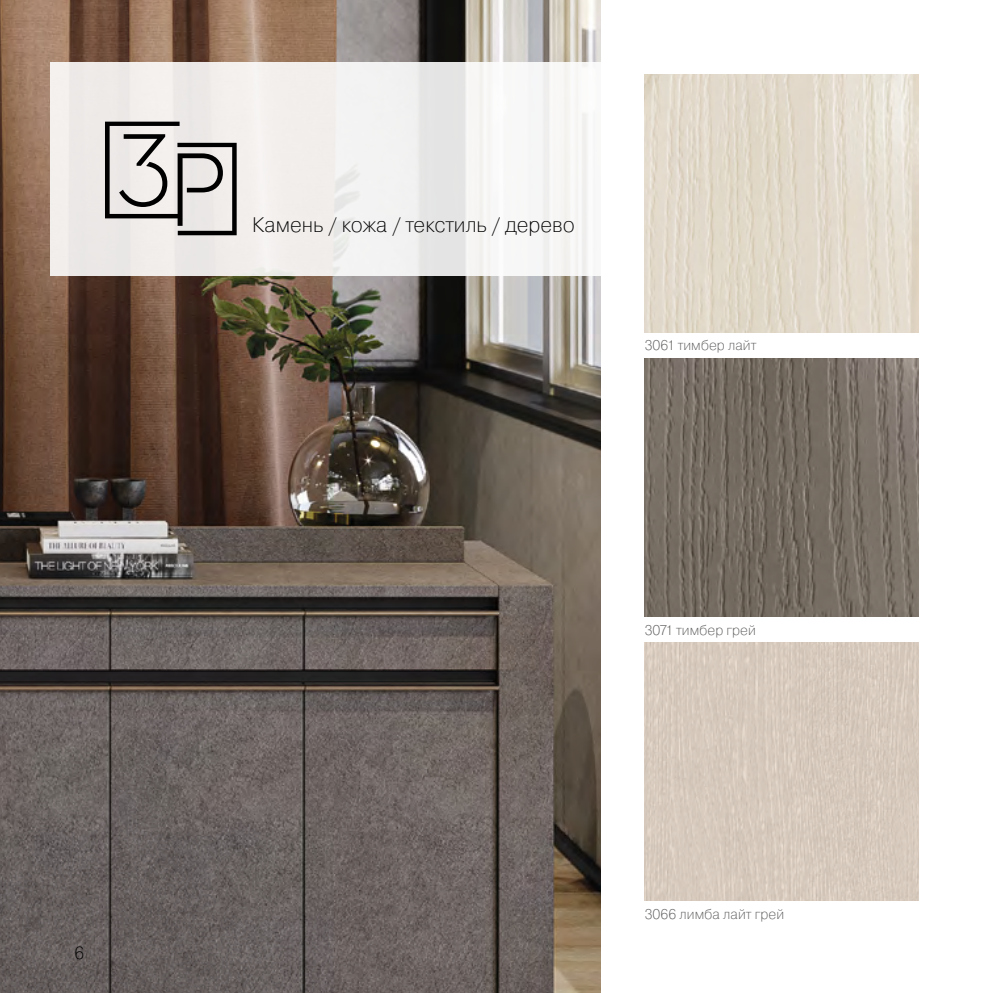
<style>
.page{position:relative;width:993px;height:993px;background:#fff}
.page>*{position:absolute;margin:0;border:0;box-sizing:border-box;transform-origin:0 0}
.t1{font:200 21px "Pragmatica";color:#000}
.t2{font:200 17.5px "Pragmatica";color:#000}
.t3{font:200 14px "Pragmatica";color:#575756}
</style>
<div class="page">
<img style="left:0;top:0;width:600px;height:992px">
<div style="left:50px;top:62px;width:550px;height:213px;background:linear-gradient(to bottom,#f2f0ef,#f0eeed)"></div>
<img style="left:644px;top:358px;width:274px;height:258px">
<img style="left:644px;top:642px;width:274px;height:258px">
<img style="left:644px;top:74px;width:274px;height:258px">
<svg style="left:105px;top:122px;width:131px;height:113px;background:#b6b4b2"></svg>
<p class="t2" style="left:74px;top:941px;width:11px">6</p>
<h1 class="t1" style="left:252px;top:212px;width:324px">Камень / кожа / текстиль / дерево</h1>
<p class="t3" style="left:644px;top:336px;width:113px">3061 тимбер лайт</p>
<p class="t3" style="left:644px;top:620px;width:113px">3071 тимбер грей</p>
<p class="t3" style="left:644px;top:904px;width:141px">3066 лимба лайт грей</p>
</div>
